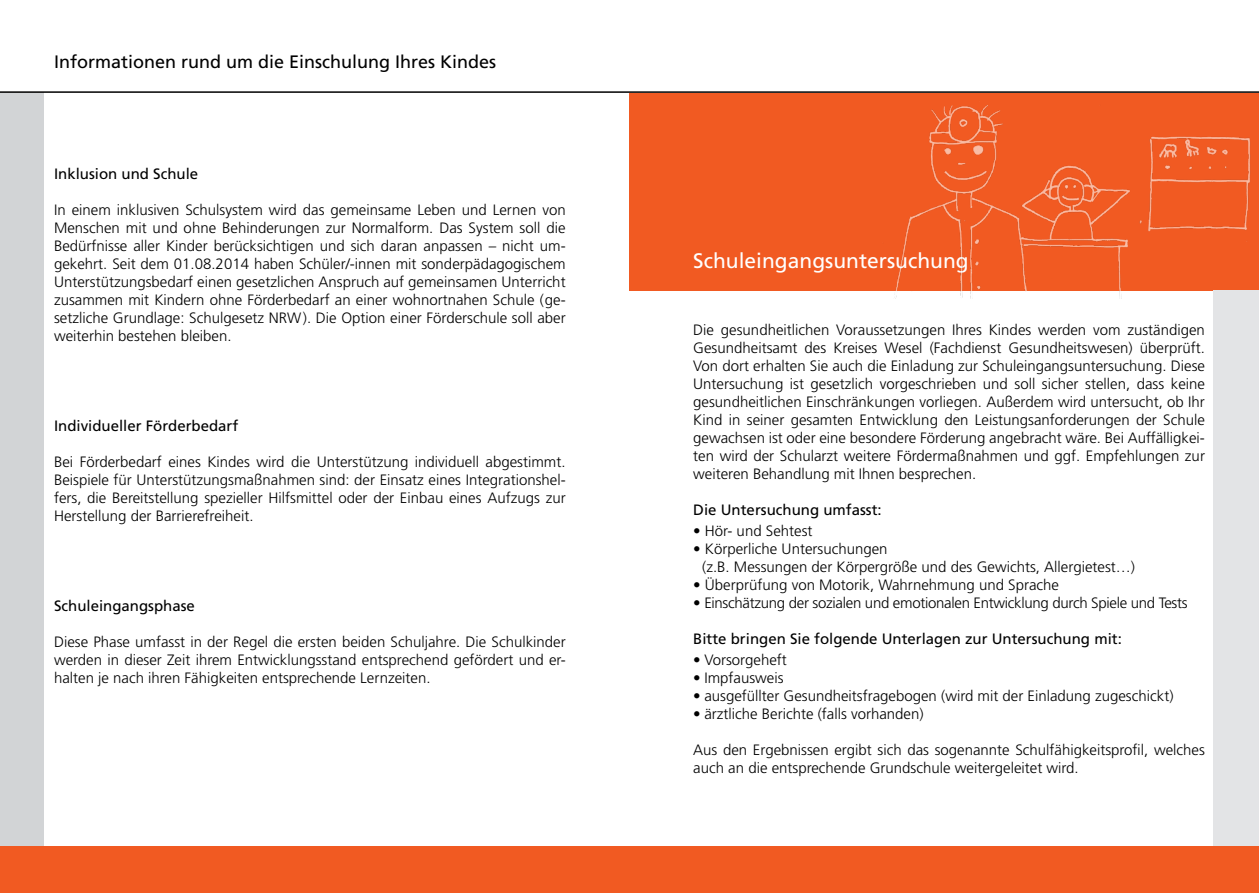
<style>
.page{position:relative;width:1259px;height:893px;background:#fff}
.page>*{position:absolute;margin:0;border:0;box-sizing:border-box;transform-origin:0 0}
.t1{font:21px "Frutiger";color:#fff}
.t2{font:18px "Frutiger";color:#000}
.t3{font:300 15px/18px "Frutiger";color:#000;text-align:justify}
.t4{font:15px "Frutiger";color:#000}
.t5{font:300 15px "Frutiger";letter-spacing:-.02em;color:#000}
</style>
<div class="page">
<div style="left:629px;top:93px;width:630px;height:197px;background:#f15a22"></div>
<div style="left:0;top:93px;width:44px;height:754px;background:#d2d4d6"></div>
<div style="left:1213px;top:290px;width:46px;height:557px;background:#e3e4e6"></div>
<div style="left:0;top:847px;width:1259px;height:46px;background:#f15a22"></div>
<img style="left:879px;top:105px;width:372px;height:193px">
<hr style="left:0;top:91px;width:1259px;height:2px;background:#000">
<p class="t2" style="left:54px;top:51px;width:444px">Informationen rund um die Einschulung Ihres Kindes</p>
<p class="t4" style="left:54px;top:165px;width:146px">Inklusion und Schule</p>
<p class="t3" style="left:54px;top:201px;width:513px">In einem inklusiven Schulsystem wird das gemeinsame Leben und Lernen von Menschen mit und ohne Behinderungen zur Normalform. Das System soll die Bedürfnisse aller Kinder berücksichtigen und sich daran anpassen – nicht um&shy;gekehrt. Seit dem 01.08.2014 haben Schüler/-innen mit sonderpädagogischem Unterstützungsbedarf einen gesetzlichen Anspruch auf gemeinsamen Unterricht zusammen mit Kindern ohne Förderbedarf an einer wohnortnahen Schule (ge&shy;setzliche Grundlage: Schulgesetz NRW). Die Option einer Förderschule soll aber weiterhin bestehen bleiben.</p>
<p class="t4" style="left:54px;top:417px;width:186px">Individueller Förderbedarf</p>
<p class="t3" style="left:54px;top:453px;width:513px">Bei Förderbedarf eines Kindes wird die Unterstützung individuell abgestimmt.<br>Beispiele für Unterstützungsmaßnahmen sind: der Einsatz eines Integrationshel&shy;fers, die Bereitstellung spezieller Hilfsmittel oder der Einbau eines Aufzugs zur Herstellung der Barrierefreiheit.</p>
<p class="t4" style="left:54px;top:597px;width:142px">Schuleingangsphase</p>
<p class="t3" style="left:54px;top:633px;width:513px">Diese Phase umfasst in der Regel die ersten beiden Schuljahre. Die Schulkinder werden in dieser Zeit ihrem Entwicklungsstand entsprechend gefördert und er&shy;halten je nach ihren Fähigkeiten entsprechende Lernzeiten.</p>
<h1 class="t1" style="left:693px;top:248px;width:277px">Schuleingangsuntersuchung</h1>
<p class="t3" style="left:693px;top:321px;width:513px">Die gesundheitlichen Voraussetzungen Ihres Kindes werden vom zuständigen Gesundheitsamt des Kreises Wesel (Fachdienst Gesundheitswesen) überprüft.<br>Von dort erhalten Sie auch die Einladung zur Schuleingangsuntersuchung. Diese Untersuchung ist gesetzlich vorgeschrieben und soll sicher stellen, dass keine gesundheitlichen Einschränkungen vorliegen. Außerdem wird untersucht, ob Ihr Kind in seiner gesamten Entwicklung den Leistungsanforderungen der Schule gewachsen ist oder eine besondere Förderung angebracht wäre. Bei Auffälligkei&shy;ten wird der Schularzt weitere Fördermaßnahmen und ggf. Empfehlungen zur weiteren Behandlung mit Ihnen besprechen.</p>
<p class="t4" style="left:693px;top:501px;width:190px">Die Untersuchung umfasst:</p>
<p class="t3" style="left:693px;top:522px;width:121px">• Hör- und Sehtest</p>
<p class="t3" style="left:702px;top:540px;width:434px;text-indent:-9px">• Körperliche Untersuchungen<br>(z.B. Messungen der Körpergröße und des Gewichts, Allergietest…)</p>
<p class="t3" style="left:693px;top:576px;width:367px">• Überprüfung von Motorik, Wahrnehmung und Sprache</p>
<p class="t5" style="left:693px;top:594px;width:496px">• Einschätzung der sozialen und emotionalen Entwicklung durch Spiele und Tests</p>
<p class="t4" style="left:693px;top:630px;width:430px">Bitte bringen Sie folgende Unterlagen zur Untersuchung mit:</p>
<p class="t3" style="left:693px;top:651px;width:95px">• Vorsorgeheft</p>
<p class="t3" style="left:693px;top:669px;width:92px">• Impfausweis</p>
<p class="t3" style="left:693px;top:687px;width:482px">• ausgefüllter Gesundheitsfragebogen (wird mit der Einladung zugeschickt)</p>
<p class="t3" style="left:693px;top:705px;width:232px">• ärztliche Berichte (falls vorhanden)</p>
<p class="t3" style="left:693px;top:741px;width:513px">Aus den Ergebnissen ergibt sich das sogenannte Schulfähigkeitsprofil, welches auch an die entsprechende Grundschule weitergeleitet wird.</p>
</div>
